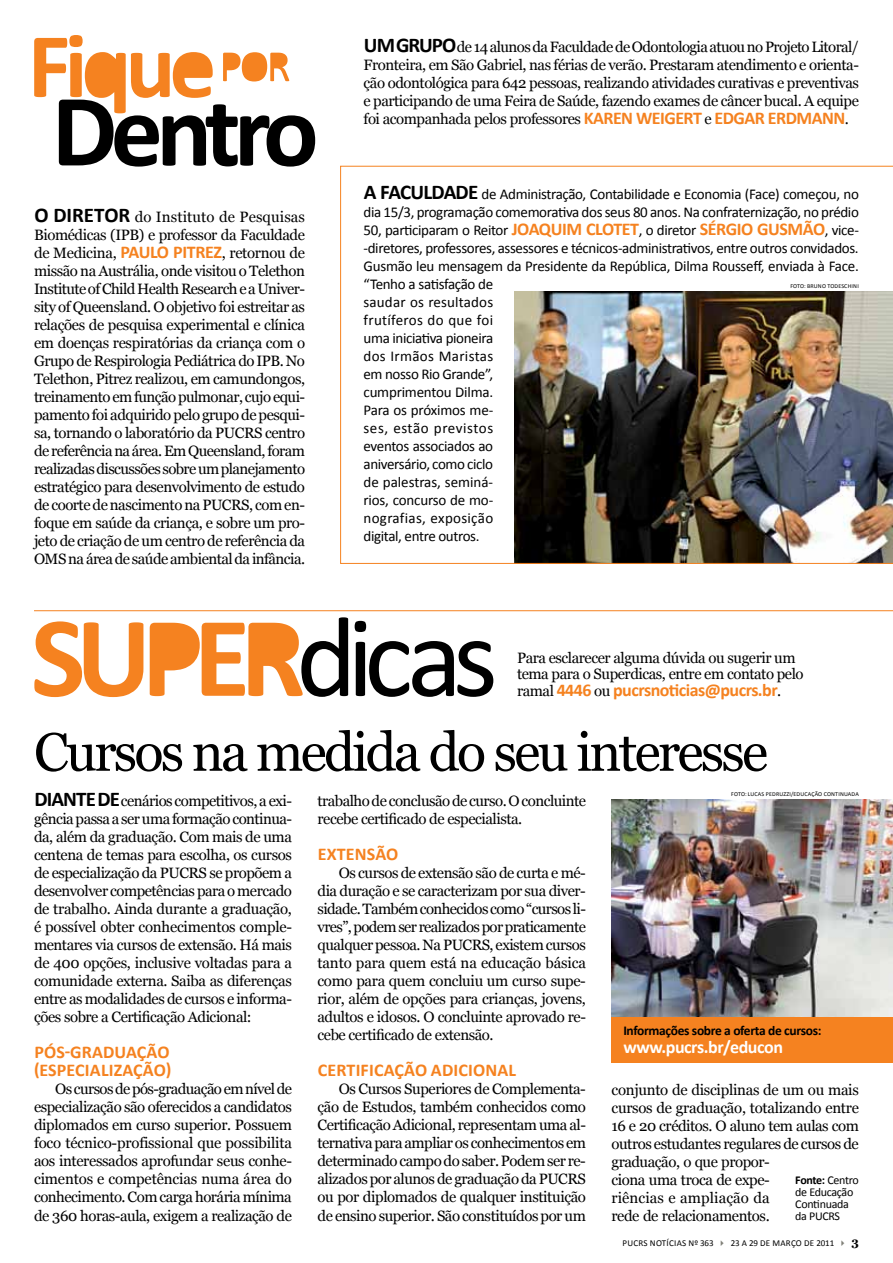
<style>
.page{position:relative;width:893px;height:1263px;background:#fff}
.page>*{position:absolute;margin:0;border:0;box-sizing:border-box;transform-origin:0 0}
.t1{font:54px "Georgia";letter-spacing:-.05em;color:#000}
.t2{font:700 21px "Calibri";color:#000}
.t3{font:700 18px/18px "Calibri";letter-spacing:.01em;color:#f58220}
.t4{font:700 18px "Calibri";letter-spacing:-.03em;color:#f58220}
.t5{font:700 18px "Calibri";letter-spacing:-.025em;color:#fff}
.t6{font:15px/18px "Georgia";letter-spacing:-.03em;color:#000;text-align:justify}
.t7{font:15px/18px "Calibri";letter-spacing:-.025em;color:#000;text-align:justify}
.t8{font:700 13.5px "Calibri";letter-spacing:-.025em;color:#000}
.t9{font:12px/12px "Calibri";letter-spacing:-.025em;color:#000}
.t10{font:9px "Calibri";letter-spacing:.03em;color:#000}
.t11{font:6px "Calibri";letter-spacing:.03em;color:#000}
.s1{font-family:"Calibri";font-weight:700;font-size:21px}
.s2{font-family:"Calibri";font-weight:700;font-size:18px;color:#f58220}
.s3{font-family:"Georgia";font-weight:400;font-size:15px;color:#000}
.s4{font-weight:700;font-size:21px}
.s5{font-weight:700;font-size:18px;color:#f58220}
.s6{font-weight:400;font-size:15px;color:#000}
.s7{font-weight:700}
.s8{color:#818179}
.s9{font-family:"Georgia";font-weight:700;font-size:12px}
</style>
<div class="page">
<div style="left:611px;top:799px;width:282px;height:263px;background:#f58220"></div>
<hr style="left:34px;top:610px;width:859px;height:1px;background:#f58220">
<svg style="left:150px;top:617px;width:343px;height:80px"></svg>
<svg style="left:34px;top:621px;width:109px;height:76px"></svg>
<svg style="left:34px;top:35px;width:281px;height:132px"></svg>
<img style="left:611px;top:799px;width:282px;height:217px">
<img style="left:340px;top:166px;width:553px;height:398px">
<p class="t6" style="left:34px;top:208px;width:273px"><span class="s1">O diretor</span> do Instituto de Pesquisas Biomédicas (IPB) e professor da Faculdade de Medicina, <span class="s2">PAULO</span></p>
<p class="t3" style="left:173px;top:243px;width:18px">PITREZ</p>
<p class="t6" style="left:34px;top:244px;width:273px;text-indent:188px">, retornou de missão na Austrália, onde visitou o Telethon Institute of Child Health Research e a Univer&shy;sity of Queensland. O objetivo foi estreitar as relações de pesquisa experimental e clínica em doenças respiratórias da criança com o Grupo de Respirologia Pediátrica do IPB. No Telethon, Pitrez realizou, em camundongos, treinamento em função pulmonar, cujo equi&shy;pamento foi adquirido pelo grupo de pesqui&shy;sa, tornando o laboratório da PUCRS centro de referência na área. Em Queensland, foram realizadas discussões sobre um planejamento estratégico para desenvolvimento de estudo de coorte de nascimento na PUCRS, com en&shy;foque em saúde da criança, e sobre um pro&shy;jeto de criação de um centro de referência da OMS na área de saúde ambiental da infância.</p>
<p class="t6" style="left:364px;top:38px;width:497px"><span class="s1">Um Grupo</span> de 14 alunos da Faculdade de Odontologia atuou no Projeto Litoral/ Fronteira, em São Gabriel, nas férias de verão. Prestaram atendimento e orienta&shy;ção odontológica para 642 pessoas, realizando atividades curativas e preventivas e participando de uma Feira de Saúde, fazendo exames de câncer bucal. A equipe foi acompanhada pelos professores <span class="s2">KARE N WEIGERT</span></p>
<p class="t3" style="left:704px;top:109px;width:75px"><span class="s3">e</span> EDGAR ERDM</p>
<p class="t3" style="left:812px;top:109px;width:39px">ANN<span class="s3">.</span></p>
<p class="t7" style="left:364px;top:185px;width:497px"><span class="s4">A Faculdade</span> de Administração, Contabilidade e Economia (Face) começou, no dia 15/3, programação comemorativa dos seus 80 anos. Na confraternização, no prédio 50, participaram o Reitor <span class="s5">JOAQUIM CLOTET</span></p>
<p class="t3" style="left:639px;top:220px;width:162px"><span class="s6">, o diretor</span> SÉRGIO GUSMÃO</p>
<p class="t7" style="left:364px;top:221px;width:497px;text-align:left;text-indent:461px">, vice--diretores, professores, assessores e técnicos-administrativos, entre outros convidados.<br>Gusmão leu mensagem da Presidente da República, Dilma Rousseff, enviada à Face. “Tenho a satisfação de<br>saudar os resultados<br>frutíferos do que foi<br>uma iniciativa pioneira<br>dos Irmãos M aristas<br>em nosso Rio Grande”,<br>cumprimentou Dilma.<br>Para os próximos me-<br>ses, estão previstos<br>eventos associados ao<br>aniversário, como ciclo<br>de palestras, seminá-<br>rios, concurso de mo-<br>nografias, exposição<br>digital, entre outros.</p>
<p class="t11" style="left:790px;top:282px;width:70px">foto: Bru no Todesch ini</p>
<p class="t6" style="left:517px;top:650px;width:288px;line-height:16.5px">Para esclarecer alguma dúvida ou sugerir um tema para o Superdicas, entre em contato pelo</p>
<p class="t4" style="left:517px;top:678px;width:266px"><span class="s3">ramal</span> 4446 <span class="s3">ou</span> pucrsnoticias@pucrs.br<span class="s3">.</span></p>
<h1 class="t1" style="left:34px;top:719px;width:736px">Cursos na medida do seu interesse</h1>
<p class="t6" style="left:317px;top:792px;width:270px">trabalho de conclusão de curso. O concluinte recebe certificado de especialista.</p>
<p class="t3" style="left:318px;top:845px;width:82px">Extensão</p>
<p class="t6" style="left:317px;top:864px;width:270px;text-indent:21px">Os cursos de extensão são de curta e mé&shy;dia duração e se caracterizam por sua diver&shy;sidade. Também conhecidos como “cursos li&shy;vres”, podem ser realizados por praticamente qualquer pessoa. Na PUCRS, existem cursos tanto para quem está na educação básica como para quem concluiu um curso supe&shy;rior, além de opções para crianças, jovens, adultos e idosos. O concluinte aprovado re&shy;cebe certificado de extensão.</p>
<p class="t3" style="left:318px;top:1061px;width:200px">Certificação Adicional</p>
<p class="t6" style="left:317px;top:1080px;width:270px;text-indent:21px">Os Cursos Superiores de Complementa&shy;ção de Estudos, também conhecidos como Certificação Adicional, representam uma al&shy;ternativa para ampliar os conhecimentos em determinado campo do saber. Podem ser re&shy;alizados por alunos de graduação da PUCRS ou por diplomados de qualquer instituição de ensino superior. São constituídos por um</p>
<p class="t6" style="left:611px;top:1081px;width:249px;text-align:left">conjunto de disciplinas de um ou mais cursos de graduação, totalizando entre<br>16 e 20 créditos. O aluno tem aulas com outros estudantes regulares de cursos de graduação, o que propor-<br>ciona uma troca de expe-<br>riências e ampliação da<br>rede de relacionamentos.</p>
<p class="t11" style="left:731px;top:790px;width:24px">Foto: Lucas</p>
<p class="t11" style="left:766px;top:790px;width:40px">Pedruzzi/Educa</p>
<p class="t11" style="left:811px;top:790px;width:48px">ção Continuada</p>
<h2 class="t2" style="left:34px;top:786px;width:11px">Dian</h2>
<p class="t6" style="left:34px;top:792px;width:260px;text-indent:42px"><span class="s1">te de</span> cenários competitivos, a exi&shy;gência passa a ser uma formação continua&shy;da, além da graduação. Com mais de uma centena de temas para escolha, os cursos de especialização da PUCRS se propõem a desenvolver competências para o mercado de trabalho. Ainda durante a graduação, é possível obter conhecimentos comple&shy;mentares via cursos de extensão. Há mais de 400 opções, inclusive voltadas para a comunidade externa. Saiba as diferenças entre as modalidades de cursos e informa&shy;ções sobre a Certificação Adicional:</p>
<p class="t3" style="left:34px;top:1043px;width:139px">Pós-Graduação (Especialização)</p>
<p class="t6" style="left:34px;top:1080px;width:259px;text-indent:21px">Os cursos de pós-graduação em nível de especialização são oferecidos a candidatos diplomados em curso superior. Possuem foco técnico-profissional que possibilita aos interessados aprofundar seus conhe&shy;cimentos e competências numa área do conhecimento. Com carga horária mínima de 360 horas-aula, exigem a realização de</p>
<p class="t8" style="left:623px;top:1022px;width:200px">Informações sobre a oferta de cursos:</p>
<p class="t5" style="left:623px;top:1035px;width:161px">www.pucrs.br/educon</p>
<p class="t9" style="left:795px;top:1174px;width:65px"><span class="s7">Fonte:</span> Centro de Educação<br>Continuada da PUCRS</p>
<p class="t10" style="left:622px;top:1237px;width:238px">PUCRS notícias Nº 363 <span class="s8">✔</span> 23 a 29 de março de 2011 <span class="s8">✔</span> <span class="s9">3</span></p>
</div>
